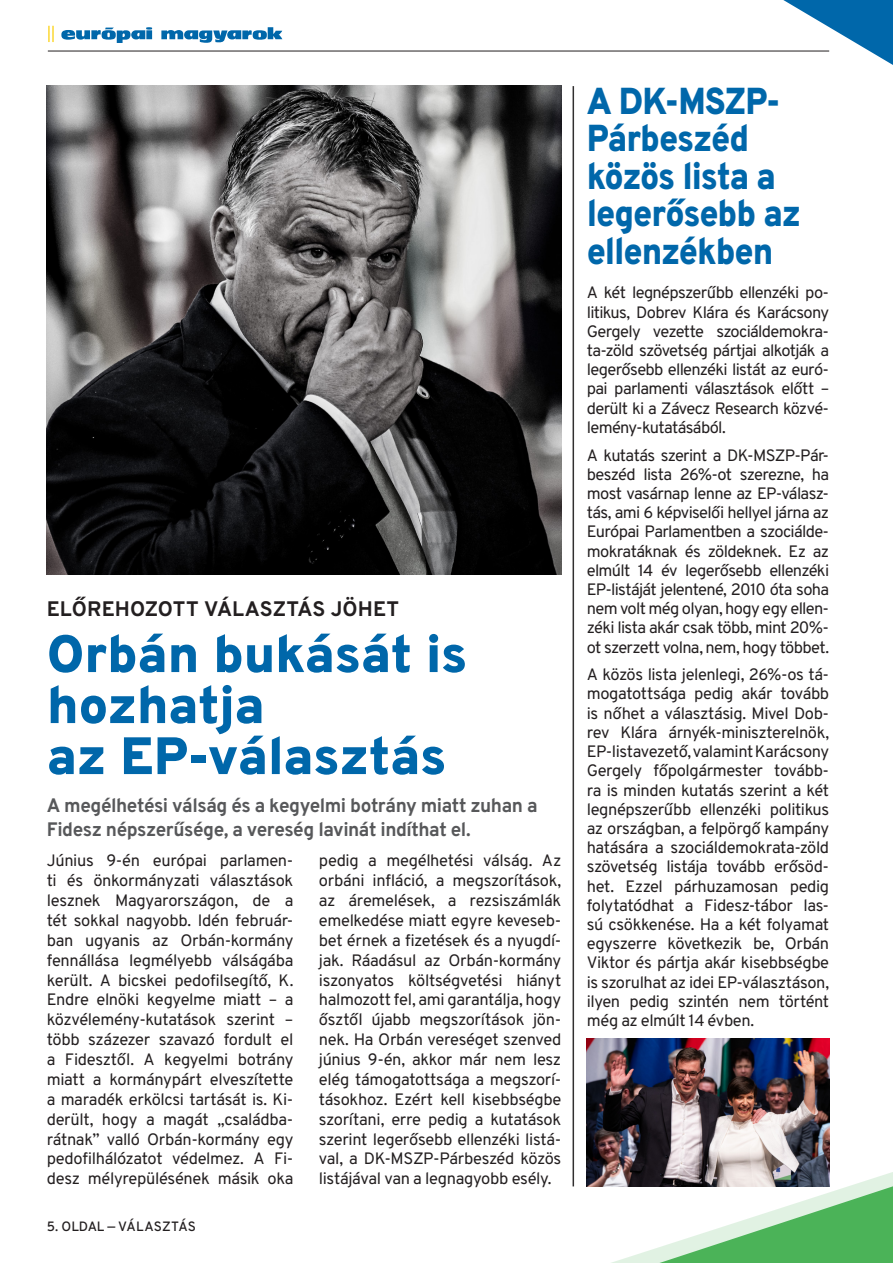
<style>
.page{position:relative;width:893px;height:1263px;background:#fff}
.page>*{position:absolute;margin:0;border:0;box-sizing:border-box;transform-origin:0 0}
.t1{font:900 52.5px/51px "Overpass";letter-spacing:-.01em;color:#0067aa}
.t2{font:900 37.5px/37.5px "Overpass";letter-spacing:-.03em;color:#0067aa;scale:.9 1}
.t3{font:700 21px "Overpass";letter-spacing:.005em;color:#231f20}
.t4{font:700 19.5px/24px "Overpass";letter-spacing:-.025em;color:#57585a}
.t5{font:16.5px/19.2px "Overpass";letter-spacing:-.03em;color:#231f20;text-align:justify}
.t6{font:500 13.5px "Overpass";letter-spacing:.01em;color:#231f20}
</style>
<div class="page">
<hr style="left:48px;top:51px;width:781px;height:1px;background:#231f20">
<svg style="left:61px;top:27px;width:221px;height:16px"></svg>
<svg style="left:48px;top:26px;width:6px;height:16px"></svg>
<svg style="left:783px;top:0;width:110px;height:65px"></svg>
<svg style="left:572px;top:1110px;width:321px;height:153px"></svg>
<hr style="left:573px;top:86px;width:1px;height:1100px;background:#312f30">
<img style="left:587px;top:1039px;width:242px;height:147px">
<img style="left:47px;top:85px;width:514px;height:490px">
<p class="t3" style="left:47px;top:591px;width:354px">ELŐREHOZOTT VÁLASZTÁS JÖHET</p>
<p class="t1" style="left:47px;top:626px;width:422px">Orbán bukását is hozhatja<br>az EP-választás</p>
<p class="t4" style="left:47px;top:792px;width:492px">A megélhetési válság és a kegyelmi botrány miatt zuhan a<br>Fidesz népszerűsége, a vereség lavinát indíthat el.</p>
<p class="t5" style="left:47px;top:850px;width:248px;line-height:20px">Június 9-én európai parlamen&shy;ti és önkormányzati választások lesznek Magyarországon, de a tét sokkal nagyobb. Idén február&shy;ban ugyanis az Orbán-kormány fennállása legmélyebb válságába került. A bicskei pedofilsegítő, K.<br>Endre elnöki kegyelme miatt – a közvélemény-kutatások szerint – több százezer szavazó fordult el a Fidesztől. A kegyelmi botrány miatt a kormánypárt elveszítette a maradék erkölcsi tartását is. Ki&shy;derült, hogy a magát „családba&shy;rátnak” valló Orbán-kormány egy pedofilhálózatot védelmez. A Fi&shy;desz mélyrepülésének másik oka</p>
<p class="t5" style="left:319px;top:850px;width:244px;line-height:19.8px">pedig a megélhetési válság. Az orbáni infláció, a megszorítások, az áremelések, a rezsiszámlák emelkedése miatt egyre keveseb&shy;bet érnek a fizetések és a nyugdí&shy;jak. Ráadásul az Orbán-kormány iszonyatos költségvetési hiányt halmozott fel, ami garantálja, hogy ősztől újabb megszorítások jön&shy;nek. Ha Orbán vereséget szenved június 9-én, akkor már nem lesz elég támogatottsága a megszorí&shy;tásokhoz. Ezért kell kisebbségbe szorítani, erre pedig a kutatások szerint legerősebb ellenzéki listá&shy;val, a DK-MSZP-Párbeszéd közös listájával van a legnagyobb esély.</p>
<p class="t6" style="left:47px;top:1215px;width:151px">5. OLDAL — VÁLASZTÁS</p>
<p class="t2" style="left:587px;top:81px;width:239px">A DK-MSZP-<br>Párbeszéd közös lista a legerősebb az ellenzékben</p>
<p class="t5" style="left:587px;top:282px;width:244px">A két legnépszerűbb ellenzéki po&shy;litikus, Dobrev Klára és Karácsony Gergely vezette szociáldemokra&shy;ta-zöld szövetség pártjai alkotják a legerősebb ellenzéki listát az euró&shy;pai parlamenti választások előtt – derült ki a Závecz Research közvé&shy;lemény-kutatásából.</p>
<p class="t5" style="left:587px;top:445px;width:244px">A kutatás szerint a DK-MSZP-Pár&shy;beszéd lista 26%-ot szerezne, ha most vasárnap lenne az EP-válasz&shy;tás, ami 6 képviselői hellyel járna az Európai Parlamentben a szociálde&shy;mokratáknak és zöldeknek. Ez az elmúlt 14 év legerősebb ellenzéki EP-listáját jelentené, 2010 óta soha nem volt még olyan, hogy egy ellen&shy;zéki lista akár csak több, mint 20%- ot szerzett volna, nem, hogy többet.</p>
<p class="t5" style="left:587px;top:664px;width:244px">A közös lista jelenlegi, 26%-os tá&shy;mogatottsága pedig akár tovább is nőhet a választásig. Mivel Dob&shy;rev Klára árnyék-miniszterelnök, EP-listavezető, valamint Karácsony Gergely főpolgármester tovább&shy;ra is minden kutatás szerint a két legnépszerűbb ellenzéki politikus az országban, a felpörgő kampány hatására a szociáldemokrata-zöld szövetség listája tovább erősöd&shy;het. Ezzel párhuzamosan pedig folytatódhat a Fidesz-tábor las&shy;sú csökkenése. Ha a két folyamat egyszerre következik be, Orbán Viktor és pártja akár kisebbségbe is szorulhat az idei EP-választáson, ilyen pedig szintén nem történt még az elmúlt 14 évben.</p>
</div>
